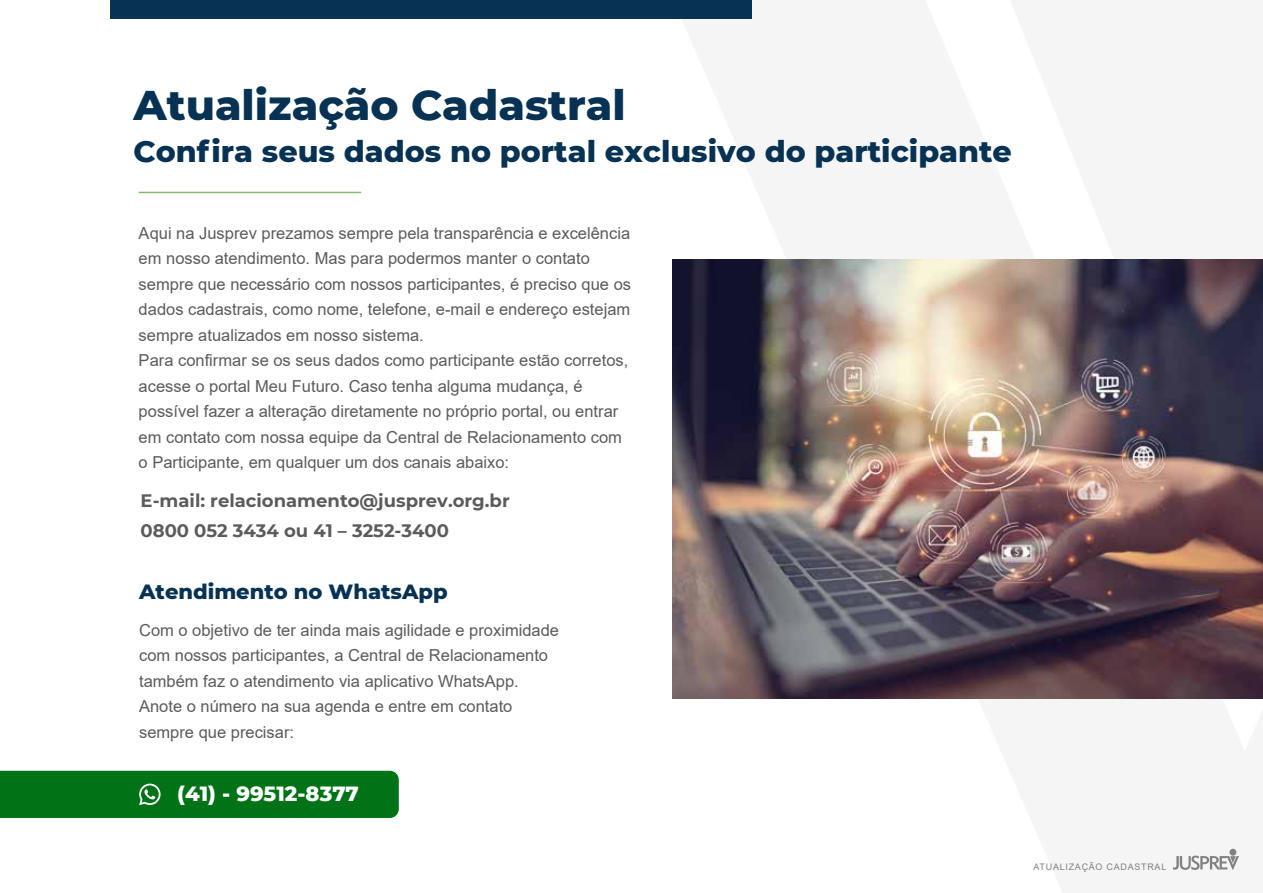
<style>
.page{position:relative;width:1263px;height:893px;background:#fff}
.page>*{position:absolute;margin:0;border:0;box-sizing:border-box;transform-origin:0 0}
.t1{font:800 42.3px "Montserrat";color:#073253}
.t2{font:800 30.15px "Montserrat";color:#073253}
.t3{font:800 21px "Montserrat";color:#073253}
.t4{font:800 21px "Montserrat";color:#fff}
.t5{font:700 18px/29.8px "Montserrat";color:#5b5b5b}
.t6{font:16.5px/25.5px "Arial";color:#5b5b5b}
.t7{font:9px "Arial";letter-spacing:.08em;color:#818181}
</style>
<div class="page">
<div style="left:1229px;top:849px;width:7px;height:7px;background:#818181;border-radius:50%"></div>
<svg style="left:1173px;top:856px;width:66px;height:14px"></svg>
<hr style="left:139px;top:192px;width:222px;height:1px;background:#82b86f">
<div style="left:110px;top:0;width:641px;height:19px;background:#073253"></div>
<img style="left:672px;top:259px;width:591px;height:439px">
<div style="left:0;top:771px;width:399px;height:47px;background:#007317"></div>
<h1 class="t1" style="left:133px;top:74px;width:494px">Atualização Cadastral</h1>
<h2 class="t2" style="left:133px;top:130px;width:880px">Confira seus dados no portal exclusivo do participante</h2>
<p class="t6" style="left:139px;top:220px;width:494px">Aqui na Jusprev prezamos sempre pela transparência e excelência em nosso atendimento. Mas para podermos manter o contato sempre que necessário com nossos participantes, é preciso que os dados cadastrais, como nome, telefone, e-mail e endereço estejam sempre atualizados em nosso sistema.<br>Para confirmar se os seus dados como participante estão corretos, acesse o portal Meu Futuro. Caso tenha alguma mudança, é possível fazer a alteração diretamente no próprio portal, ou entrar em contato com nossa equipe da Central de Relacionamento com o Participante, em qualquer um dos canais abaixo:</p>
<p class="t5" style="left:141px;top:485px;width:371px">E-mail: relacionamento@jusprev.org.br<br>0800 052 3434 ou 41 – 3252-3400</p>
<p class="t3" style="left:139px;top:576px;width:310px">Atendimento no WhatsApp</p>
<p class="t6" style="left:139px;top:617px;width:422px">Com o objetivo de ter ainda mais agilidade e proximidade com nossos participantes, a Central de Relacionamento também faz o atendimento via aplicativo WhatsApp.<br>Anote o número na sua agenda e entre em contato sempre que precisar:</p>
<p class="t4" style="left:177px;top:778px;width:183px">(41) - 99512-8377</p>
<p class="t7" style="left:1033px;top:861px;width:134px">ATUALIZAÇÃO CADASTRAL</p>
</div>
